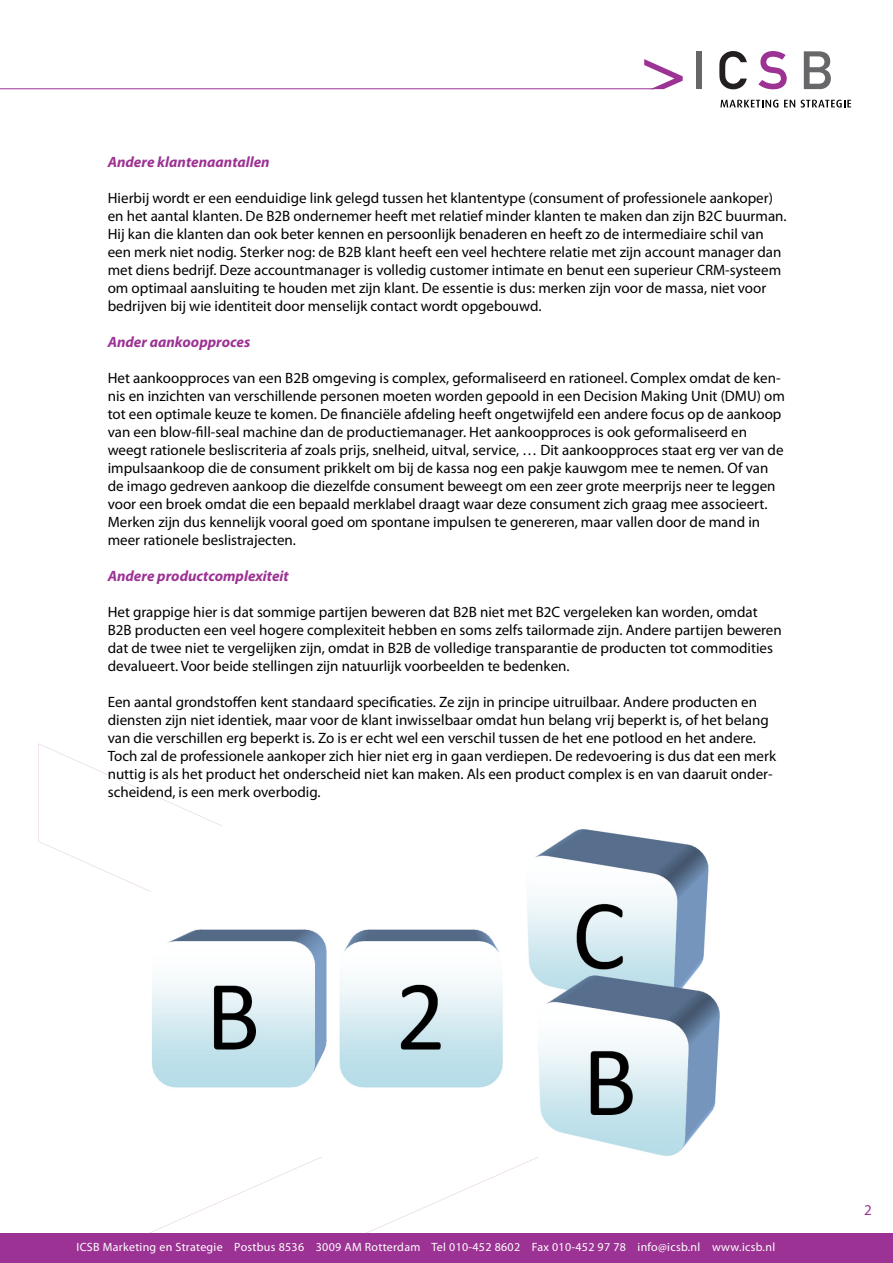
<style>
.page{position:relative;width:893px;height:1263px;background:#fff}
.page>*{position:absolute;margin:0;border:0;box-sizing:border-box;transform-origin:0 0}
.t1{font:15px/18px "Myriad Pro";color:#000}
.t2{font:italic 700 15px "Myriad Pro";color:#9c3293}
.t3{font:12px "Myriad Pro";letter-spacing:.025em;color:#fff}
</style>
<div class="page">
<div style="left:0;top:1233px;width:893px;height:30px;background:#9c3293"></div>
<img style="left:152px;top:829px;width:568px;height:327px">
<hr style="left:0;top:89px;width:654px;height:1px;background:#9c3293">
<svg style="left:644px;top:59px;width:39px;height:30px"></svg>
<div style="left:696px;top:51px;width:6px;height:38px;background:#67676a"></div>
<svg style="left:719px;top:51px;width:28px;height:38px"></svg>
<svg style="left:758px;top:51px;width:29px;height:38px"></svg>
<svg style="left:804px;top:51px;width:27px;height:38px"></svg>
<svg style="left:720px;top:100px;width:58px;height:8px"></svg>
<svg style="left:784px;top:100px;width:11px;height:7px"></svg>
<svg style="left:801px;top:100px;width:50px;height:8px"></svg>
<p class="t2" style="left:108px;top:152px;width:164px">Andere klantenaantallen</p>
<p class="t1" style="left:108px;top:189px;width:680px">Hierbij wordt er een eenduidige link gelegd tussen het klantentype (consument of professionele aankoper) en het aantal klanten. De B2B ondernemer heeft met relatief minder klanten te maken dan zijn B2C buurman.<br>Hij kan die klanten dan ook beter kennen en persoonlijk benaderen en heeft zo de intermediaire schil van een merk niet nodig. Sterker nog: de B2B klant heeft een veel hechtere relatie met zijn account manager dan met diens bedrijf. Deze accountmanager is volledig customer intimate en benut een superieur CRM-systeem om optimaal aansluiting te houden met zijn klant. De essentie is dus: merken zijn voor de massa, niet voor bedrijven bij wie identiteit door menselijk contact wordt opgebouwd.</p>
<p class="t2" style="left:108px;top:332px;width:144px">Ander aankoopproces</p>
<p class="t1" style="left:108px;top:369px;width:679px">Het aankoopproces van een B2B omgeving is complex, geformaliseerd en rationeel. Complex omdat de ken&shy;nis en inzichten van verschillende personen moeten worden gepoold in een Decision Making Unit (DMU) om tot een optimale keuze te komen. De financiële afdeling heeft ongetwijfeld een andere focus op de aankoop van een blow-fill-seal machine dan de productiemanager. Het aankoopproces is ook geformaliseerd en weegt rationele besliscriteria af zoals prijs, snelheid, uitval, service, … Dit aankoopproces staat erg ver van de impulsaankoop die de consument prikkelt om bij de kassa nog een pakje kauwgom mee te nemen. Of van de imago gedreven aankoop die diezelfde consument beweegt om een zeer grote meerprijs neer te leggen voor een broek omdat die een bepaald merklabel draagt waar deze consument zich graag mee associeert.<br>Merken zijn dus kennelijk vooral goed om spontane impulsen te genereren, maar vallen door de mand in meer rationele beslistrajecten.</p>
<p class="t2" style="left:108px;top:566px;width:183px">Andere productcomplexiteit</p>
<p class="t1" style="left:108px;top:603px;width:675px">Het grappige hier is dat sommige partijen beweren dat B2B niet met B2C vergeleken kan worden, omdat B2B producten een veel hogere complexiteit hebben en soms zelfs tailormade zijn. Andere partijen beweren dat de twee niet te vergelijken zijn, omdat in B2B de volledige transparantie de producten tot commodities devalueert. Voor beide stellingen zijn natuurlijk voorbeelden te bedenken.</p>
<p class="t1" style="left:108px;top:693px;width:651px">Een aantal grondstoffen kent standaard specificaties. Ze zijn in principe uitruilbaar. Andere producten en</p>
<p class="t1" style="left:108px;top:711px;width:670px">diensten zijn niet identiek, maar voor de klant inwisselbaar omdat hun belang vrij beperkt is, of het belang van die verschillen erg beperkt is. Zo is er echt wel een verschil tussen de het ene potlood en het andere.<br>Toch zal de professionele aankoper zich hier niet erg in gaan verdiepen. De redevoering is dus dat een merk nuttig is als het product het onderscheid niet kan maken. Als een product complex is en van daaruit onder&shy;scheidend, is een merk overbodig.</p>
<p class="t3" style="left:77px;top:1239px;width:700px">ICSB Marketing en Strategie Postbus 8536 3009 AM Rotterdam Tel 010-452 8602 Fax 010-452 97 78 info@icsb.nl www.icsb.nl</p>
</div>
